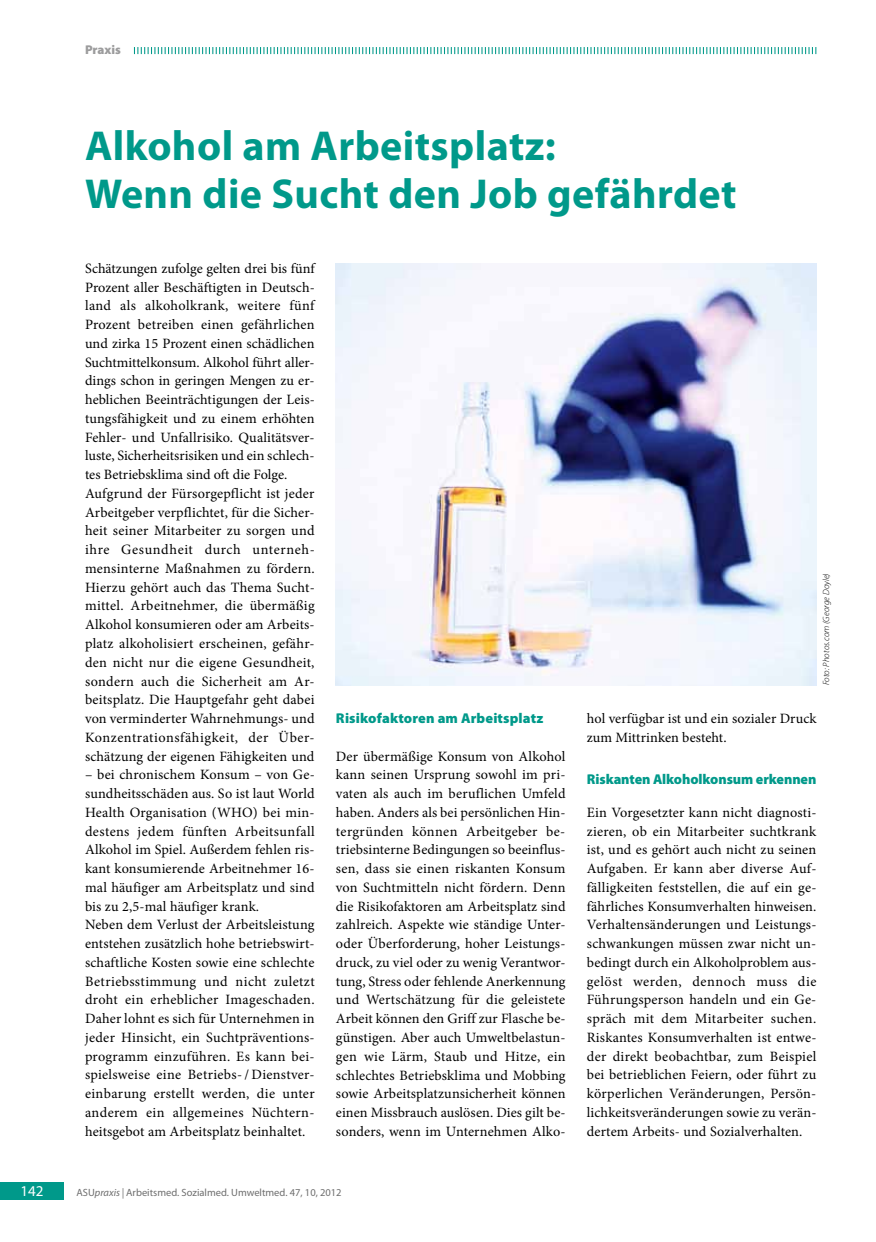
<style>
.page{position:relative;width:876px;height:1242px;background:#fff}
.page>*{position:absolute;margin:0;border:0;box-sizing:border-box;transform-origin:0 0}
.t1{font:700 42px/48px "Myriad Pro";letter-spacing:.01em;color:#00998a}
.t2{font:15px "Myriad Pro";color:#fff}
.t3{font:14.25px/18.8px "Minion Pro";letter-spacing:.01em;color:#000}
.t4{font:900 14.25px "Myriad Pro";letter-spacing:-.005em;color:#00998a}
.t5{font:900 12.75px "Myriad Pro";color:#9c9c9d}
.t6{font:10.5px "Myriad Pro";color:#6e6e6e}
.t7{font:italic 300 9px "Myriad Pro";letter-spacing:.005em;color:#000}
.s1{font-style:italic}
</style>
<div class="page">
<div style="left:0;top:1182px;width:64px;height:17px;background:#00998a"></div>
<img style="left:336px;top:263px;width:480px;height:422px">
<svg style="left:134px;top:47px;width:682px;height:7px"></svg>
<p class="t5" style="left:85px;top:43px;width:37px">Praxis</p>
<h1 class="t1" style="left:85px;top:123px;width:653px">Alkohol am Arbeitsplatz:<br>Wenn die Sucht den Job gefährdet</h1>
<p class="t3" style="left:85px;top:259px;width:231px">Schätzungen zufolge gelten drei bis fünf Prozent aller Beschäftigten in Deutsch&shy;land als alkoholkrank, weitere fünf Prozent betreiben einen gefährlichen und zirka 15 Prozent einen schädlichen Suchtmittelkonsum. Alkohol führt aller&shy;dings schon in geringen Mengen zu er&shy;heblichen Beeinträchtigungen der Leis&shy;tungsfähigkeit und zu einem erhöhten Fehler- und Unfallrisiko. Qualitätsver&shy;luste, Sicherheitsrisiken und ein schlech&shy;tes Betriebsklima sind oft die Folge.<br>Aufgrund der Fürsorgepflicht ist jeder Arbeitgeber verpflichtet, für die Sicher&shy;heit seiner Mitarbeiter zu sorgen und ihre Gesundheit durch unterneh&shy;mensinterne Maßnahmen zu fördern.<br>Hierzu gehört auch das Thema Sucht&shy;mittel. Arbeitnehmer, die übermäßig Alkohol konsumieren oder am Arbeits&shy;platz alkoholisiert erscheinen, gefähr&shy;den nicht nur die eigene Gesundheit, sondern auch die Sicherheit am Ar&shy;beitsplatz. Die Hauptgefahr geht dabei von verminderter Wahrnehmungs- und Konzentrationsfähigkeit, der Über&shy;schätzung der eigenen Fähigkeiten und</p>
<p class="t3" style="left:85px;top:765px;width:231px">– bei chronischem Konsum – von Ge&shy;sundheitsschäden aus. So ist laut World Health Organisation (WHO) bei min&shy;destens jedem fünften Arbeitsunfall Alkohol im Spiel. Außerdem fehlen ris&shy;kant konsumierende Arbeitnehmer 16- mal häufiger am Arbeitsplatz und sind bis zu 2,5-mal häufiger krank.<br>Neben dem Verlust der Arbeitsleistung entstehen zusätzlich hohe betriebswirt&shy;schaftliche Kosten sowie eine schlechte Betriebsstimmung und nicht zuletzt droht ein erheblicher Imageschaden.<br>Daher lohnt es sich für Unternehmen in jeder Hinsicht, ein Suchtpräventions&shy;programm einzuführen. Es kann bei&shy;spielsweise eine Betriebs-/ Dienstver&shy;einbarung erstellt werden, die unter anderem ein allgemeines Nüchtern&shy;heitsgebot am Arbeitsplatz beinhaltet.</p>
<p class="t4" style="left:336px;top:710px;width:209px">Risikofaktoren am Arbeitsplatz</p>
<p class="t3" style="left:336px;top:747px;width:231px">Der übermäßige Konsum von Alkohol kann seinen Ursprung sowohl im pri&shy;vaten als auch im beruflichen Umfeld haben. Anders als bei persönlichen Hin&shy;tergründen können Arbeitgeber be&shy;triebsinterne Bedingungen so beeinflus&shy;sen, dass sie einen riskanten Konsum von Suchtmitteln nicht fördern. Denn die Risikofaktoren am Arbeitsplatz sind zahlreich. Aspekte wie ständige Unter&shy;oder Überforderung, hoher Leistungs&shy;druck, zu viel oder zu wenig Verantwor&shy;tung, Stress oder fehlende Anerkennung und Wertschätzung für die geleistete Arbeit können den Griff zur Flasche be&shy;günstigen. Aber auch Umweltbelastun&shy;gen wie Lärm, Staub und Hitze, ein schlechtes Betriebsklima und Mobbing sowie Arbeitsplatzunsicherheit können einen Missbrauch auslösen. Dies gilt be&shy;sonders, wenn im Unternehmen Alko-</p>
<p class="t2" style="left:20px;top:1182px;width:25px">142</p>
<p class="t6" style="left:77px;top:1186px;width:267px">ASU<span class="s1">praxis |</span> Arbeitsmed. Sozialmed. Umweltmed. 47, 10, 2012</p>
<p class="t7" style="left:821px;top:685px;width:114px;rotate:-90deg">Foto: Photos.com (George Doyle)</p>
<p class="t3" style="left:587px;top:709px;width:231px">hol verfügbar ist und ein sozialer Druck zum Mittrinken besteht.</p>
<p class="t4" style="left:587px;top:771px;width:231px">Riskanten Alkoholkonsum erkennen</p>
<p class="t3" style="left:587px;top:803px;width:231px">Ein Vorgesetzter kann nicht diagnosti&shy;zieren, ob ein Mitarbeiter suchtkrank ist, und es gehört auch nicht zu seinen Aufgaben. Er kann aber diverse Auf&shy;fälligkeiten feststellen, die auf ein ge&shy;fährliches Konsumverhalten hinweisen.<br>Verhaltensänderungen und Leistungs&shy;schwankungen müssen zwar nicht un&shy;bedingt durch ein Alkoholproblem aus&shy;gelöst werden, dennoch muss die Führungsperson handeln und ein Ge&shy;spräch mit dem Mitarbeiter suchen.<br>Riskantes Konsumverhalten ist entwe&shy;der direkt beobachtbar, zum Beispiel bei betrieblichen Feiern, oder führt zu körperlichen Veränderungen, Persön&shy;lichkeitsveränderungen sowie zu verän&shy;dertem Arbeits- und Sozialverhalten.</p>
</div>
